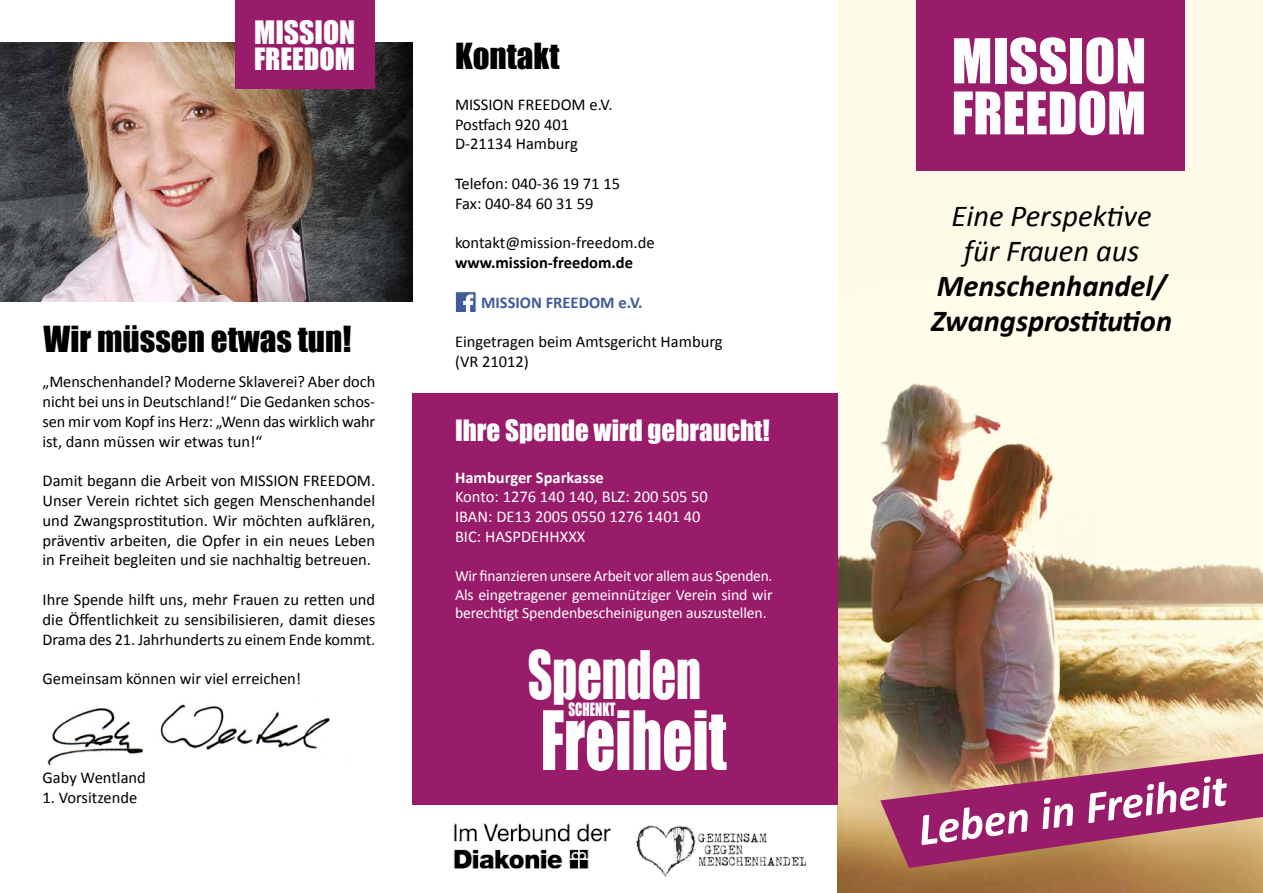
<style>
.page{position:relative;width:1263px;height:893px;background:#fff}
.page>*{position:absolute;margin:0;border:0;box-sizing:border-box;transform-origin:0 0}
.t1{font:75.6px "Impact";color:#fff;scale:.78 1}
.t2{font:61.35px "Impact";color:#fff;scale:.78 1}
.t3{font:57px "Impact";color:#fff}
.t4{font:54.3px "Impact";color:#fff}
.t5{font:italic 700 46.2px "Calibri";color:#fff}
.t6{font:33px "Impact";color:#000}
.t7{font:italic 700 30.45px/35px "Calibri";color:#000}
.t8{font:italic 30.45px/35px "Calibri";color:#000;text-align:center}
.t9{font:29.7px "Impact";color:#fff}
.t10{font:28.2px "Impact";color:#fff}
.t11{font:27px "Impact";color:#fff}
.t12{font:16.8px "Impact";color:#fff;scale:.78 1}
.t13{font:16.5px/19.8px "Calibri";color:#000;text-align:justify}
.t14{font:16.5px/19.8px "Calibri";color:#fff}
.t15{font:700 16.5px "Calibri";color:#000}
.t16{font:700 16.5px "Calibri";color:#405a9a}
.t17{font:700 16.5px "Calibri";color:#fff}
.t18{font:15.75px/18.9px "Calibri";letter-spacing:-.01em;color:#fff;text-align:justify}
</style>
<div class="page">
<img style="left:47px;top:704px;width:301px;height:61px">
<div style="left:838px;top:0;width:425px;height:893px;background:#fefae8"></div>
<img style="left:838px;top:383px;width:425px;height:510px">
<svg style="left:880px;top:753px;width:383px;height:115px;background:#a95269"></svg>
<div style="left:916px;top:0;width:269px;height:171px;background:#991c6a"></div>
<img style="left:0;top:43px;width:412px;height:258px">
<div style="left:455px;top:292px;width:21px;height:20px;background:#405a9a"></div>
<div style="left:455px;top:291px;width:21px;height:22px;border:1px solid #fff"></div>
<svg style="left:463px;top:294px;width:10px;height:19px"></svg>
<div style="left:236px;top:0;width:139px;height:88px;background:#991c6a"></div>
<div style="left:412px;top:393px;width:426px;height:412px;background:#991c6a"></div>
<img style="left:453px;top:823px;width:158px;height:46px">
<img style="left:636px;top:825px;width:171px;height:52px">
<h3 class="t9" style="left:254px;top:9px;width:103px">MISSION</h3>
<h3 class="t10" style="left:254px;top:37px;width:103px">FREEDOM</h3>
<h3 class="t6" style="left:44px;top:313px;width:309px">Wir müssen etwas tun!</h3>
<p class="t13" style="left:43px;top:372px;width:334px">„Menschenhandel? Moderne Sklaverei? Aber doch nicht bei uns in Deutschland!“ Die Gedanken schos&shy;sen mir vom Kopf ins Herz: „Wenn das wirklich wahr ist, dann müssen wir etwas tun!“</p>
<p class="t13" style="left:43px;top:471px;width:334px">Damit begann die Arbeit von MISSION FREEDOM.<br>Unser Verein richtet sich gegen Menschenhandel und Zwangsprostitution. Wir möchten aufklären, präventiv arbeiten, die Opfer in ein neues Leben in Freiheit begleiten und sie nachhaltig betreuen.</p>
<p class="t13" style="left:43px;top:590px;width:334px">Ihre Spende hilft uns, mehr Frauen zu retten und die Öffentlichkeit zu sensibilisieren, damit dieses Drama des 21. Jahrhunderts zu einem Ende kommt.</p>
<p class="t13" style="left:43px;top:669px;width:260px">Gemeinsam können wir viel erreichen!</p>
<p class="t13" style="left:43px;top:768px;width:105px">Gaby Wentland</p>
<p class="t13" style="left:43px;top:788px;width:96px">1. Vorsitzende</p>
<h3 class="t6" style="left:455px;top:30px;width:106px">Kontakt</h3>
<p class="t13" style="left:455px;top:94px;width:159px;text-align:left">MISSION FREEDOM e.V.<br>Postfach 920 401<br>D-21134 Hamburg</p>
<p class="t13" style="left:455px;top:174px;width:167px">Telefon: 040-36 19 71 15<br>Fax: 040-84 60 31 59</p>
<p class="t13" style="left:455px;top:233px;width:201px">kontakt@mission-freedom.de</p>
<p class="t15" style="left:455px;top:252px;width:180px">www.mission-freedom.de</p>
<p class="t16" style="left:481px;top:292px;width:163px">MISSION FREEDOM e.V.</p>
<p class="t13" style="left:455px;top:332px;width:269px">Eingetragen beim Amtsgericht Hamburg (VR 21012)</p>
<h3 class="t11" style="left:455px;top:410px;width:316px">Ihre Spende wird gebraucht!</h3>
<p class="t17" style="left:455px;top:466px;width:150px">Hamburger Sparkasse</p>
<p class="t14" style="left:455px;top:487px;width:254px">Konto: 1276 140 140, BLZ: 200 505 50<br>IBAN: DE13 2005 0550 1276 1401 40<br>BIC: HASPDEHHXXX</p>
<p class="t18" style="left:455px;top:566px;width:319px">Wir finanzieren unsere Arbeit vor allem aus Spenden.<br>Als eingetragener gemeinnütziger Verein sind wir berechtigt Spendenbescheinigungen auszustellen.</p>
<h2 class="t2" style="left:528px;top:627px;width:224px">Spenden</h2>
<p class="t12" style="left:568px;top:696px;width:62px">SCHENKT</p>
<h1 class="t1" style="left:541px;top:682px;width:240px">Freiheit</h1>
<h3 class="t3" style="left:952px;top:17px;width:196px">MISSION</h3>
<h3 class="t4" style="left:952px;top:71px;width:196px">FREEDOM</h3>
<h3 class="t8" style="left:951px;top:198px;width:202px">Eine Perspektive für Frauen aus</h3>
<h3 class="t7" style="left:931px;top:269px;width:243px">Menschenhandel/<br>Zwangsprostitution</h3>
<h3 class="t5" style="left:915px;top:799px;width:313px;rotate:-7deg">Leben in Freiheit</h3>
</div>
